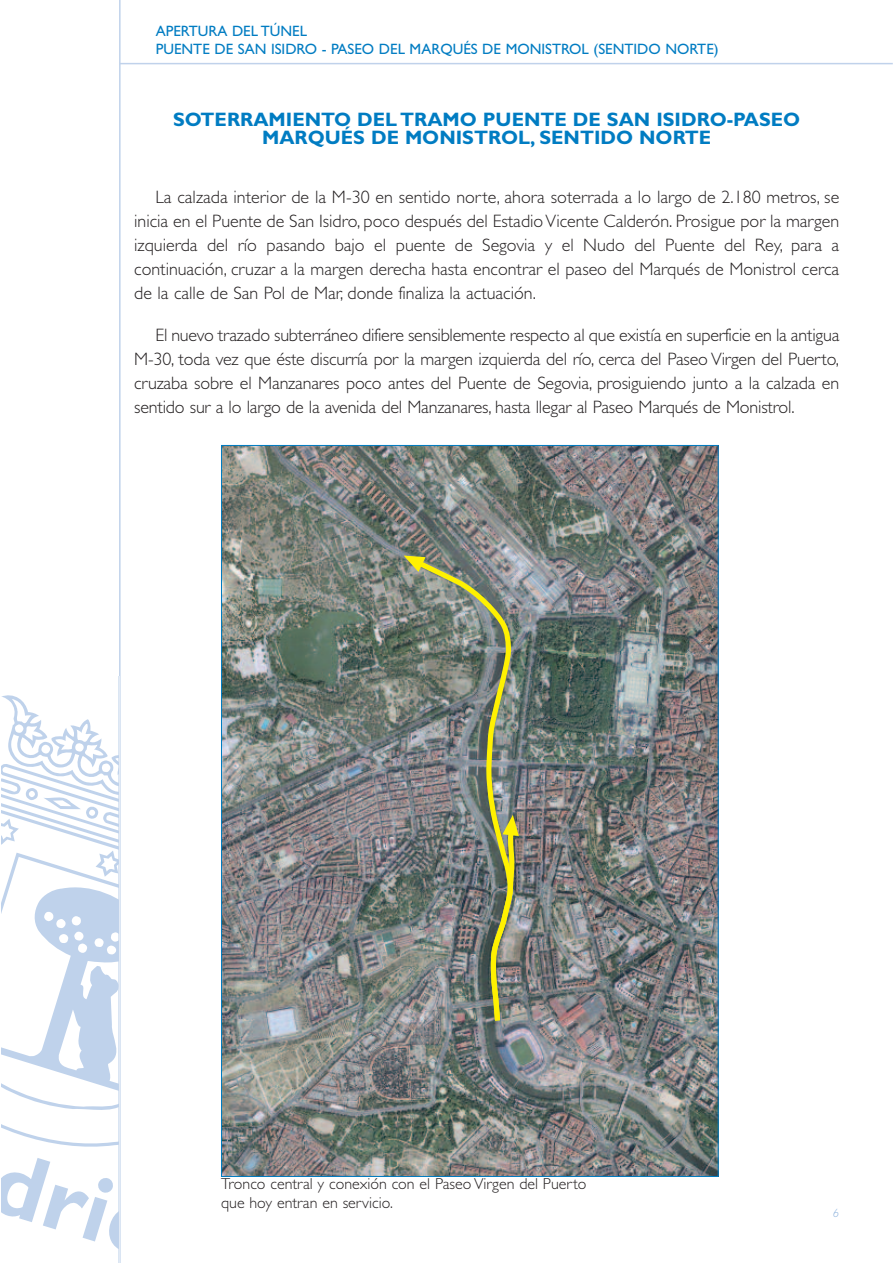
<style>
.page{position:relative;width:893px;height:1263px;background:#fff}
.page>*{position:absolute;margin:0;border:0;box-sizing:border-box;transform-origin:0 0}
.t1{font:700 19.5px/18px "Gill Sans";color:#007cc2;text-align:center}
.t2{font:300 18px/24px "Gill Sans";letter-spacing:-.01em;color:#231f20;text-align:justify}
.t3{font:300 15.9px/18.8px "Gill Sans";color:#231f20}
.t4{font:15px/18px "Gill Sans";color:#007cc2}
.t5{font:italic 300 12px "Gill Sans";color:#88afdc}
</style>
<div class="page">
<hr style="left:119px;top:0;width:2px;height:1263px;background:#c0d2eb">
<hr style="left:120px;top:63px;width:773px;height:1px;background:#c0d2eb">
<svg style="left:2px;top:677px;width:117px;height:586px"></svg>
<img style="left:223px;top:447px;width:494px;height:728px">
<svg style="left:515px;top:815px;width:4px;height:211px"></svg>
<img style="left:416px;top:559px;width:99px;height:467px">
<svg style="left:404px;top:555px;width:22px;height:17px"></svg>
<p class="t4" style="left:156px;top:22px;width:564px">APERTURA DEL TÚNEL<br>PUENTE DE SAN ISIDRO - PASEO DEL MARQUÉS DE MONISTROL (SENTIDO NORTE)</p>
<p class="t1" style="left:173px;top:112px;width:629px">SOTERRAMIENTO DEL TRAMO PUENTE DE SAN ISIDRO-PASEO<br>MARQUÉS DE MONISTROL, SENTIDO NORTE</p>
<p class="t2" style="left:134px;top:186px;width:707px;text-indent:21px">La calzada interior de la M-30 en sentido norte, ahora soterrada a lo largo de 2.180 metros, se inicia en el Puente de San Isidro, poco después del Estadio Vicente Calderón. Prosigue por la margen izquierda del río pasando bajo el puente de Segovia y el Nudo del Puente del Rey, para a continuación, cruzar a la margen derecha hasta encontrar el paseo del Marqués de Monistrol cerca de la calle de San Pol de Mar, donde finaliza la actuación.</p>
<p class="t2" style="left:134px;top:324px;width:707px;text-indent:21px">El nuevo trazado subterráneo difiere sensiblemente respecto al que existía en superficie en la antigua M-30, toda vez que éste discurría por la margen izquierda del río, cerca del Paseo Virgen del Puerto, cruzaba sobre el Manzanares poco antes del Puente de Segovia, prosiguiendo junto a la calzada en sentido sur a lo largo de la avenida del Manzanares, hasta llegar al Paseo Marqués de Monistrol.</p>
<p class="t3" style="left:221px;top:1176px;width:367px">Tronco central y conexión con el Paseo Virgen del Puerto que hoy entran en servicio.</p>
<p class="t5" style="left:833px;top:1208px;width:8px">6</p>
</div>
